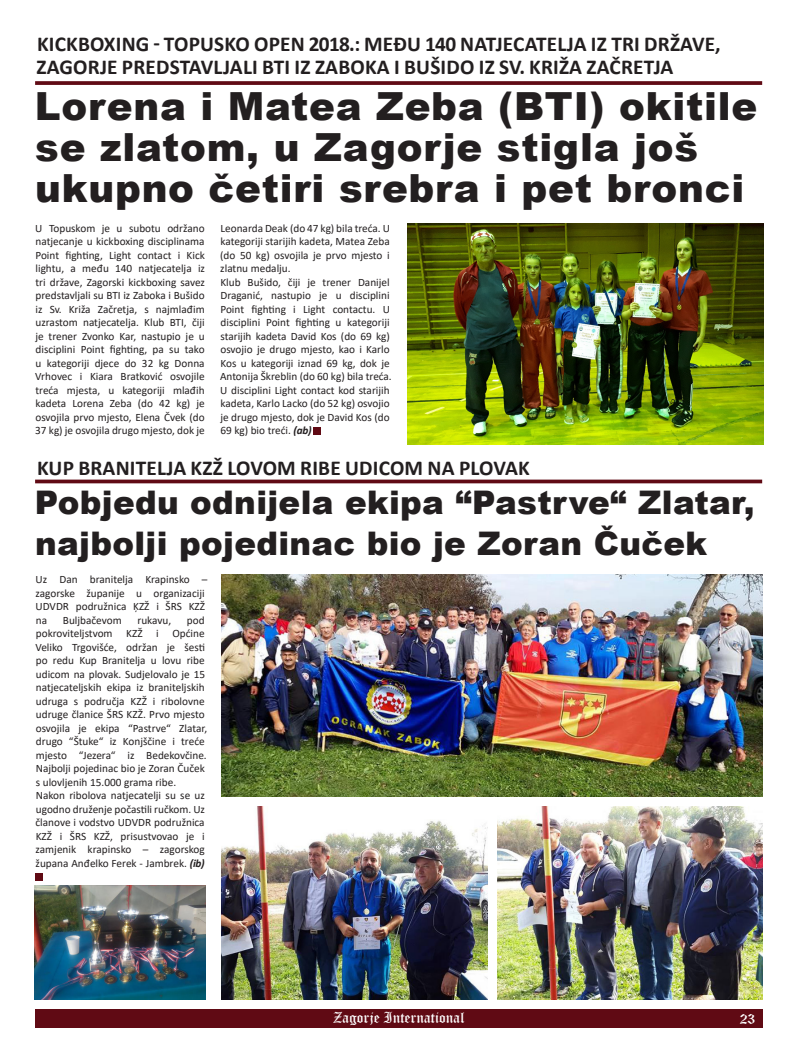
<style>
.page{position:relative;width:798px;height:1063px;background:#fff}
.page>*{position:absolute;margin:0;border:0;box-sizing:border-box;transform-origin:0 0}
.t1{font:900 38.75px/41.2px "Arial";letter-spacing:.02em;color:#231f20}
.t2{font:900 32.5px/41.2px "Arial";letter-spacing:.01em;color:#231f20}
.t3{font:700 21.25px/22.5px "Calibri";letter-spacing:.01em;color:#231f20}
.t4{font:15px "Old English Text";color:#fff}
.t5{font:11.25px/13.5px "Calibri";color:#231f20;text-align:justify}
.s1{font-weight:700;font-style:italic}
</style>
<div class="page">
<div style="left:35px;top:1009px;width:727px;height:19px;background:#600a14"></div>
<svg style="left:35px;top:81px;width:726px;height:4px;background:#691822"></svg>
<hr style="left:35px;top:480px;width:726px;height:3px;background:#600a14">
<div style="left:314px;top:427px;width:7px;height:7px;background:#600a14"></div>
<img style="left:407px;top:223px;width:356px;height:222px">
<div style="left:35px;top:873px;width:8px;height:7px;background:#600a14"></div>
<img style="left:35px;top:886px;width:170px;height:113px">
<img style="left:221px;top:575px;width:541px;height:221px">
<img style="left:221px;top:806px;width:266px;height:193px">
<img style="left:497px;top:806px;width:265px;height:193px">
<p class="t3" style="left:36px;top:33px;width:685px">KICKBOXING - TOPUSKO OPEN 2018.: MEĐU 140 NATJECATELJA IZ TRI DRŽAVE,<br>ZAGORJE PREDSTAVLJALI BTI IZ ZABOKA I BUŠIDO IZ SV. KRIŽA ZAČRETJA</p>
<p class="t1" style="left:35px;top:84px;width:723px">Lorena i Matea Zeba (BTI) okitile se zlatom, u Zagorje stigla još ukupno četiri srebra i pet bronci</p>
<p class="t5" style="left:35px;top:221px;width:171px">U Topuskom je u subotu održano natjecanje u kickboxing disciplinama Point fighting, Light contact i Kick lightu, a među 140 natjecatelja iz tri države, Zagorski kickboxing savez predstavljali su BTI iz Zaboka i Bušido iz Sv. Križa Začretja, s najmlađim uzrastom natjecatelja. Klub BTI, čiji je trener Zvonko Kar, nastupio je u disciplini Point fighting, pa su tako u kategoriji djece do 32 kg Donna Vrhovec i Kiara Bratković osvojile treća mjesta, u kategoriji mlađih kadeta Lorena Zeba (do 42 kg) je osvojila prvo mjesto, Elena Čvek (do 37 kg) je osvojila drugo mjesto, dok je</p>
<p class="t5" style="left:220px;top:221px;width:171px">Leonarda Deak (do 47 kg) bila treća. U kategoriji starijih kadeta, Matea Zeba (do 50 kg) osvojila je prvo mjesto i zlatnu medalju.</p>
<p class="t5" style="left:220px;top:275px;width:173px;text-align:left">Klub Bušido, čiji je trener Danijel Draganić, nastupio je u disciplini Point fighting i Light contactu. U disciplini Point fighting u kategoriji starijih kadeta David Kos (do 69 kg) osvojio je drugo mjesto, kao i Karlo Kos u kategoriji iznad 69 kg, dok je Antonija Škreblin (do 60 kg) bila treća.<br>U disciplini Light contact kod starijih kadeta, Karlo Lacko (do 52 kg) osvojio je drugo mjesto, dok je David Kos (do 69 kg) bio treći. <span class="s1">(ab)</span></p>
<p class="t3" style="left:37px;top:456px;width:494px">KUP BRANITELJA KZŽ LOVOM RIBE UDICOM NA PLOVAK</p>
<p class="t2" style="left:35px;top:480px;width:721px">Pobjedu odnijela ekipa “Pastrve“ Zlatar, najbolji pojedinac bio je Zoran Čuček</p>
<p class="t5" style="left:36px;top:572px;width:173px;text-align:left">Uz Dan branitelja Krapinsko – zagorske županije u organizaciji<br>UDVDR podružnica ĶZŽ i ŠRS KZŽ na</p>
<p class="t5" style="left:63px;top:613px;width:60px">Buljbačevom</p>
<p class="t5" style="left:137px;top:613px;width:35px">rukavu,</p>
<p class="t5" style="left:35px;top:613px;width:173px;text-align:left;text-indent:151px">pod pokroviteljstvom KZŽ i Općine<br>Veliko Trgovišće, održan je šesti po redu Kup Branitelja u lovu ribe udicom na plovak. Sudjelovalo je 15 natjecateljskih ekipa iz braniteljskih udruga s područja KZŽ i ribolovne udruge članice ŠRS KZŽ. Prvo mjesto osvojila je ekipa “Pastrve“ Zlatar, drugo “Štuke“ iz Konjščine i treće mjesto “Jezera“ iz Bedekovčine.<br>Najbolji pojedinac bio je Zoran Čuček s ulovljenih 15.000 grama ribe.</p>
<p class="t5" style="left:35px;top:788px;width:171px">Nakon ribolova natjecatelji su se uz ugodno druženje počastili ručkom. Uz članove i vodstvo UDVDR podružnica KZŽ i ŠRS KZŽ, prisustvovao je i zamjenik krapinsko – zagorskog župana Anđelko Ferek - Jambrek. <span class="s1">(ib)</span></p>
<h3 class="t4" style="left:333px;top:1008px;width:133px">Zagorje International</h3>
<h3 class="t4" style="left:739px;top:1009px;width:17px">23</h3>
</div>
